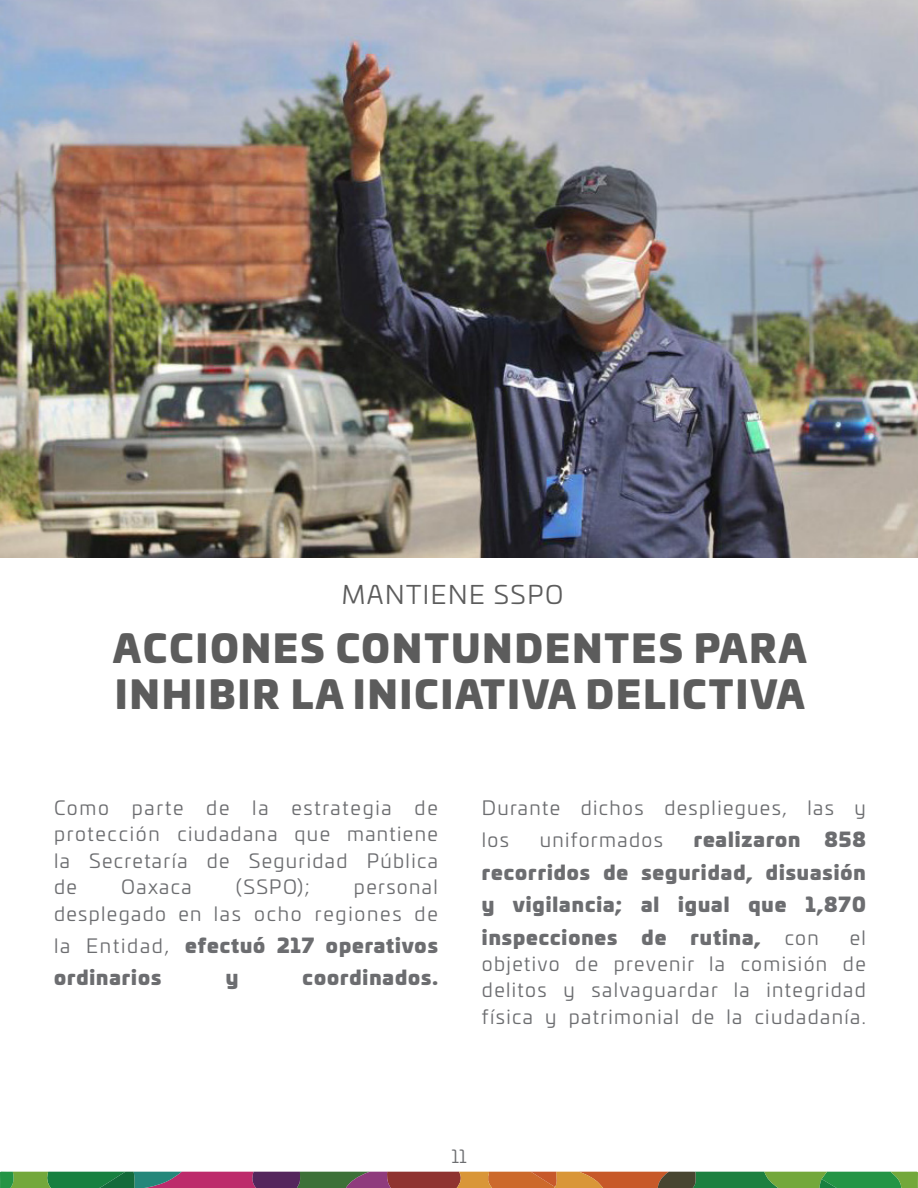
<style>
.page{position:relative;width:918px;height:1188px;background:#fff}
.page>*{position:absolute;margin:0;border:0;box-sizing:border-box;transform-origin:0 0}
.t1{font:900 37.5px/46.5px "Univia Pro";letter-spacing:.06em;color:#5c5c5c}
.t2{font:25.5px "Univia Pro";letter-spacing:.06em;color:#5c5c5c}
.t3{font:19.5px/26.4px "Univia Pro";letter-spacing:.07em;color:#6c6d70;text-align:justify}
.t4{font:900 19.5px/32.4px "Univia Pro";letter-spacing:.05em;color:#6c6d70}
.t5{font:18px "Univia Pro";color:#6c6d70}
.s1{font-weight:400}
</style>
<div class="page">
<img style="left:0;top:0;width:918px;height:558px">
<svg style="left:0;top:1172px;width:918px;height:16px;background:#706b44"></svg>
<p class="t2" style="left:342px;top:576px;width:223px">MANTIENE SSPO</p>
<p class="t1" style="left:113px;top:622px;width:695px">ACCIONES CONTUNDENTES PARA<br>INHIBIR LA INICIATIVA DELICTIVA</p>
<p class="t3" style="left:54px;top:794px;width:385px">Como parte de la estrategia de protección ciudadana que mantiene la Secretaría de Seguridad Pública de</p>
<p class="t3" style="left:121px;top:873px;width:72px">Oaxaca</p>
<p class="t3" style="left:236px;top:873px;width:75px">(SSPO);</p>
<p class="t3" style="left:54px;top:873px;width:385px;text-align:right">personal<br>desplegado en las ocho regiones de</p>
<p class="t4" style="left:54px;top:928px;width:385px"><span class="s1">la Entidad,</span> efectuó 217 operativos ordinarios</p>
<p class="t4" style="left:226px;top:960px;width:14px">y</p>
<p class="t4" style="left:303px;top:960px;width:137px">coordinados.</p>
<p class="t3" style="left:482px;top:791px;width:385px;line-height:32.4px">Durante dichos despliegues, las y los</p>
<p class="t4" style="left:482px;top:822px;width:385px;text-align:justify;text-indent:212px">realizaron 858 recorridos de seguridad, disuasión y vigilancia; al igual que 1,870 inspecciones de rutina, <span class="s1">con</span></p>
<p class="t3" style="left:540px;top:826px;width:125px">uniformados</p>
<p class="t3" style="left:482px;top:923px;width:385px;text-indent:368px">el objetivo de prevenir la comisión de delitos y salvaguardar la integridad física y patrimonial de la ciudadanía.</p>
<p class="t5" style="left:451px;top:1144px;width:17px">11</p>
</div>
